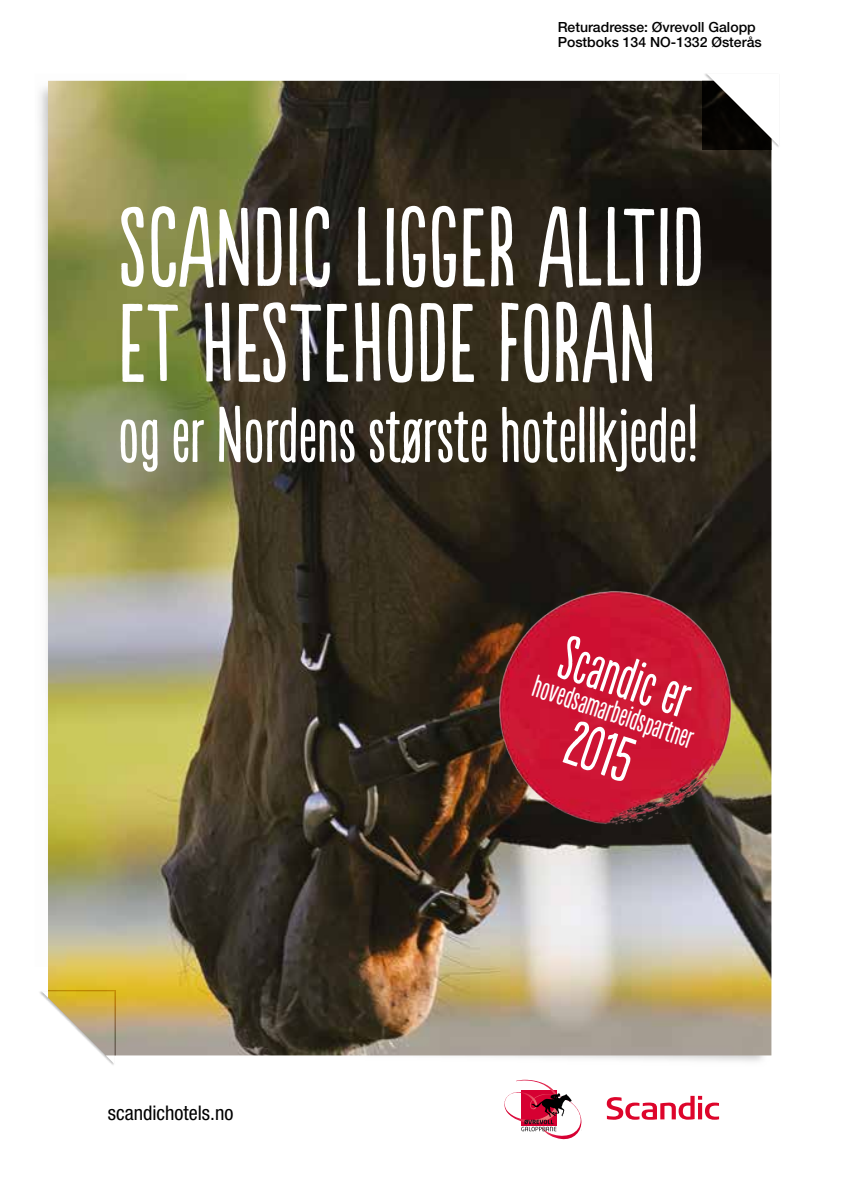
<style>
.page{position:relative;width:844px;height:1191px;background:#fff}
.page>*{position:absolute;margin:0;border:0;box-sizing:border-box;transform-origin:0 0}
.t1{font:105.17px/95.5px "Populaire For Scandic";color:#fff}
.t2{font:76.12px "Populaire For Scandic";color:#fff}
.t3{font:58.62px "Populaire For Scandic";color:#fff}
.t4{font:30.45px "Populaire For Scandic";color:#fff}
.t5{font:condensed 20.3px "Helvetica Neue LT Std";color:#000}
.t6{font:500 14px/14px "Helvetica Neue";color:#000}
</style>
<div class="page">
<img style="left:164px;top:949px;width:608px;height:171px">
<img style="left:48px;top:81px;width:723px;height:974px">
<img style="left:702px;top:74px;width:77px;height:76px">
<svg style="left:706px;top:74px;width:73px;height:72px"></svg>
<img style="left:39px;top:990px;width:76px;height:75px">
<svg style="left:42px;top:991px;width:72px;height:73px"></svg>
<svg style="left:606px;top:1095px;width:112px;height:24px"></svg>
<img style="left:489px;top:577px;width:258px;height:256px">
<svg style="left:503px;top:1078px;width:79px;height:62px"></svg>
<p class="t6" style="left:557px;top:20px;width:205px">Returadresse: Øvrevoll Galopp<br>Postboks 134 NO-1332 Østerås</p>
<h1 class="t1" style="left:118px;top:199px;width:587px">SCANDIC LIGGER ALLTID<br>ET HESTEHODE FORAN</h1>
<h2 class="t2" style="left:118px;top:392px;width:581px">og er Nordens største hotellkjede!</h2>
<h3 class="t5" style="left:108px;top:1101px;width:127px">scandichotels.no</h3>
<h3 class="t3" style="left:572px;top:624px;width:136px;rotate:19deg">Scandic er</h3>
<h3 class="t4" style="left:539px;top:668px;width:169px;rotate:19deg">hovedsamarbeidspartner</h3>
<h3 class="t3" style="left:578px;top:710px;width:69px;rotate:19deg">2015</h3>
</div>
